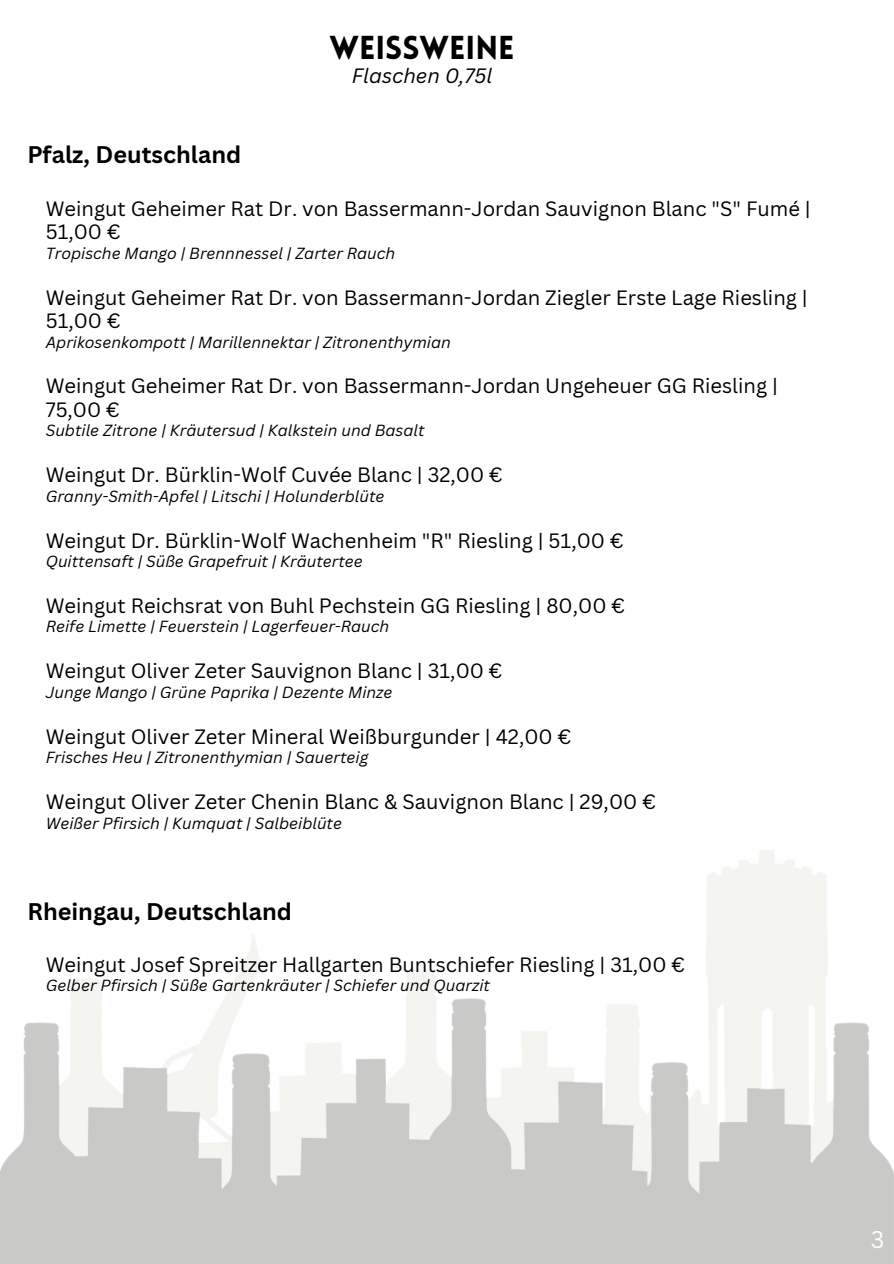
<style>
.page{position:relative;width:894px;height:1264px;background:#fff}
.page>*{position:absolute;margin:0;border:0;box-sizing:border-box;transform-origin:0 0}
.t1{font:900 32.4px "Lovelo";color:#000}
.t2{font:700 23.4px "Canva Sans";color:#000}
.t3{font:23.4px "Canva Sans";color:#fff}
.t4{font:20.25px/23.4px "Canva Sans";color:#000}
.t5{font:italic 20.25px "Canva Sans";color:#000}
.t6{font:italic 15.75px "Canva Sans";color:#000}
</style>
<div class="page">
<img style="left:0;top:850px;width:893px;height:413px">
<h1 class="t1" style="left:329px;top:35px;width:186px">WEISSWEINE</h1>
<h3 class="t2" style="left:27px;top:138px;width:215px">Pfalz, Deutschland</h3>
<p class="t5" style="left:352px;top:61px;width:142px">Flaschen 0,75l</p>
<h3 class="t4" style="left:46px;top:196px;width:766px">Weingut Geheimer Rat Dr. von Bassermann-Jordan Sauvignon Blanc "S" Fumé |<br>51,00 €</h3>
<h3 class="t6" style="left:46px;top:242px;width:351px">Tropische Mango | Brennnessel | Zarter Rauch</h3>
<h3 class="t4" style="left:46px;top:285px;width:763px">Weingut Geheimer Rat Dr. von Bassermann-Jordan Ziegler Erste Lage Riesling |<br>51,00 €</h3>
<h3 class="t6" style="left:46px;top:331px;width:406px">Aprikosenkompott | Marillennektar | Zitronenthymian</h3>
<h3 class="t4" style="left:46px;top:374px;width:733px">Weingut Geheimer Rat Dr. von Bassermann-Jordan Ungeheuer GG Riesling |<br>75,00 €</h3>
<h3 class="t6" style="left:46px;top:419px;width:380px">Subtile Zitrone | Kräutersud | Kalkstein und Basalt</h3>
<p class="t4" style="left:46px;top:462px;width:458px">Weingut Dr. Bürklin-Wolf Cuvée Blanc | 32,00 €</p>
<p class="t6" style="left:46px;top:485px;width:340px">Granny-Smith-Apfel | Litschi | Holunderblüte</p>
<h3 class="t4" style="left:46px;top:528px;width:579px">Weingut Dr. Bürklin-Wolf Wachenheim "R" Riesling | 51,00 €</h3>
<h3 class="t6" style="left:46px;top:550px;width:318px">Quittensaft | Süße Grapefruit | Kräutertee</h3>
<h3 class="t4" style="left:46px;top:593px;width:580px">Weingut Reichsrat von Buhl Pechstein GG Riesling | 80,00 €</h3>
<h3 class="t6" style="left:46px;top:615px;width:345px">Reife Limette | Feuerstein | Lagerfeuer-Rauch</h3>
<h3 class="t4" style="left:46px;top:658px;width:458px">Weingut Oliver Zeter Sauvignon Blanc | 31,00 €</h3>
<h3 class="t6" style="left:46px;top:681px;width:348px">Junge Mango | Grüne Paprika | Dezente Minze</h3>
<h3 class="t4" style="left:46px;top:724px;width:527px">Weingut Oliver Zeter Mineral Weißburgunder | 42,00 €</h3>
<h3 class="t6" style="left:46px;top:746px;width:324px">Frisches Heu | Zitronenthymian | Sauerteig</h3>
<h3 class="t4" style="left:46px;top:789px;width:611px">Weingut Oliver Zeter Chenin Blanc &amp; Sauvignon Blanc | 29,00 €</h3>
<h3 class="t6" style="left:46px;top:811px;width:298px">Weißer Pfirsich | Kumquat | Salbeiblüte</h3>
<p class="t2" style="left:27px;top:894px;width:266px">Rheingau, Deutschland</p>
<p class="t4" style="left:46px;top:952px;width:640px">Weingut Josef Spreitzer Hallgarten Buntschiefer Riesling | 31,00 €</p>
<p class="t6" style="left:46px;top:973px;width:445px">Gelber Pfirsich | Süße Gartenkräuter | Schiefer und Quarzit</p>
<h3 class="t3" style="left:870px;top:1222px;width:15px">3</h3>
</div>
